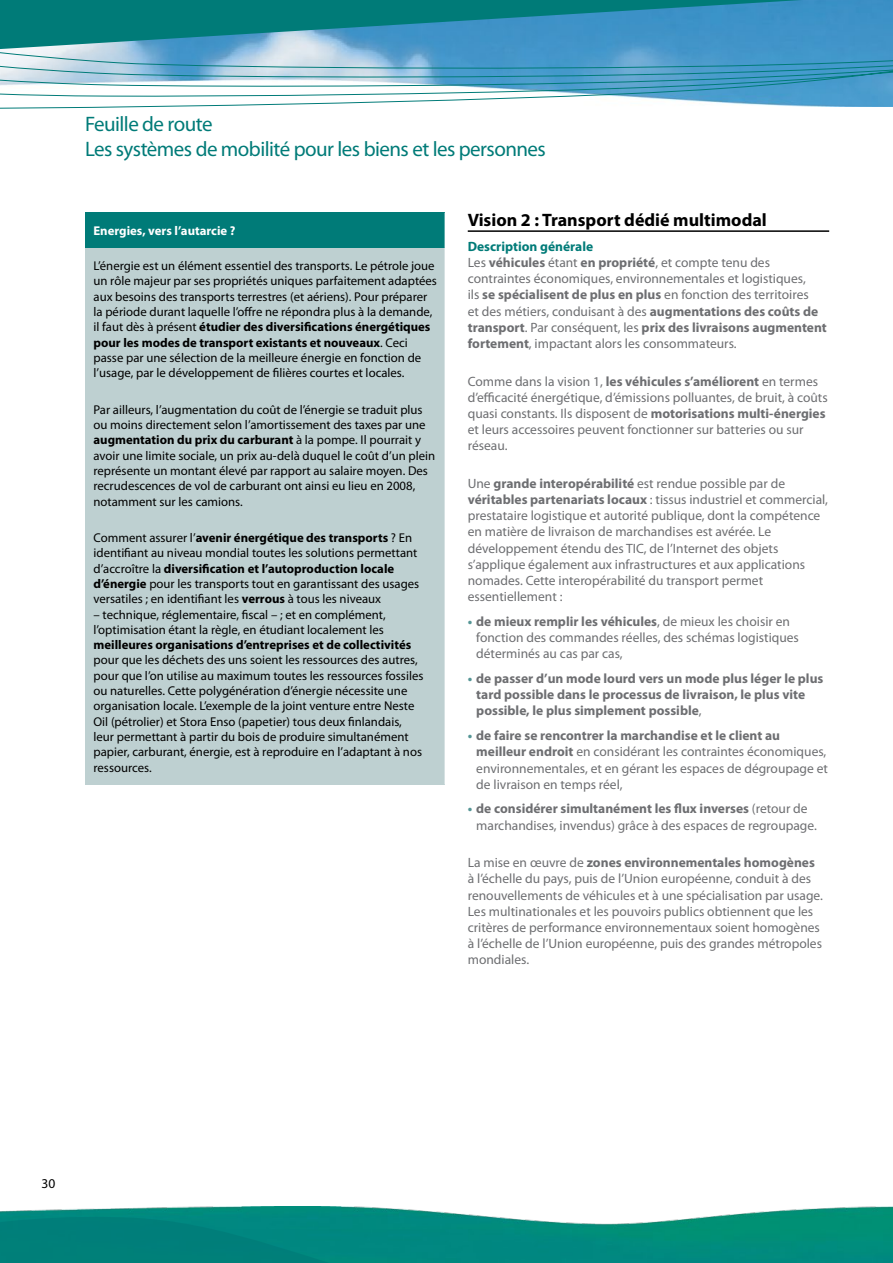
<style>
.page{position:relative;width:893px;height:1263px;background:#fff}
.page>*{position:absolute;margin:0;border:0;box-sizing:border-box;transform-origin:0 0}
.t1{font:21px/25.2px "Myriad Pro";letter-spacing:-.025em;color:#007b78}
.t2{font:700 18px "Myriad Pro";color:#000}
.t3{font:13.5px/16.2px "Myriad Pro";color:#6d6e71}
.t4{font:700 13.5px/16.2px "Myriad Pro";color:#6d6e71}
.t5{font:13.5px "Myriad Pro";color:#000}
.t6{font:12.75px/15.3px "Myriad Pro";color:#000}
.t7{font:700 12.75px "Myriad Pro";color:#000}
.t8{font:700 12.75px "Myriad Pro";color:#fff}
.s1{font-weight:700}
.s2{font-weight:700;color:#007b78}
.s3{font-weight:700;color:#559696}
.s4{color:#559696}
.s5{font-weight:400}
</style>
<div class="page">
<img style="left:0;top:1207px;width:893px;height:5px">
<svg style="left:0;top:50px;width:893px;height:59px"></svg>
<div style="left:85px;top:213px;width:360px;height:35px;background:#007b78"></div>
<div style="left:85px;top:248px;width:360px;height:536px;background:#bed0d1"></div>
<hr style="left:468px;top:230px;width:361px;height:2px;background:#000">
<svg style="left:0;top:0;width:893px;height:50px"></svg>
<svg style="left:0;top:1212px;width:893px;height:51px"></svg>
<h1 class="t1" style="left:85px;top:111px;width:462px">Feuille de route<br>Les systèmes de mobilité pour les biens et les personnes</h1>
<p class="t8" style="left:94px;top:222px;width:143px">Energies, vers l’autarcie ?</p>
<p class="t6" style="left:94px;top:258px;width:345px">L’énergie est un élément essentiel des transports. Le pétrole joue un rôle majeur par ses propriétés uniques parfaitement adaptées aux besoins des transports terrestres (et aériens). Pour préparer la période durant laquelle l’offre ne répondra plus à la demande, il faut dès à présent <span class="s1">étudier des diversifications énergétiques pour les modes de transport existants et nouveaux</span>. Ceci passe par une sélection de la meilleure énergie en fonction de l’usage, par le développement de filières courtes et locales.</p>
<p class="t6" style="left:94px;top:402px;width:343px">Par ailleurs, l’augmentation du coût de l’énergie se traduit plus ou moins directement selon l’amortissement des taxes par une <span class="s1">augmentation du prix du carburant</span> à la pompe. Il pourrait y avoir une limite sociale, un prix au-delà duquel le coût d’un plein représente un montant élevé par rapport au salaire moyen. Des recrudescences de vol de carburant ont ainsi eu lieu en 2008, notamment sur les camions.</p>
<p class="t6" style="left:94px;top:530px;width:327px">Comment assurer l’<span class="s1">avenir énergétique des transports</span> ? En identifiant au niveau mondial toutes les solutions permettant d’accroître la <span class="s1">diversification et l’autoproduction locale d’énergie</span> pour les transports tout en garantissant des usages versatiles ; en identifiant les <span class="s1">verrous</span> à tous les niveaux</p>
<p class="t6" style="left:94px;top:606px;width:294px">– technique, réglementaire, fiscal – ; et en complément, l’optimisation étant la règle, en étudiant localement les</p>
<p class="t7" style="left:94px;top:636px;width:319px">meilleures organisations d’entreprises et de collectivités</p>
<p class="t6" style="left:94px;top:652px;width:331px">pour que les déchets des uns soient les ressources des autres, pour que l’on utilise au maximum toutes les ressources fossiles ou naturelles. Cette polygénération d’énergie nécessite une organisation locale. L’exemple de la joint venture entre Neste Oil (pétrolier) et Stora Enso (papetier) tous deux finlandais, leur permettant à partir du bois de produire simultanément papier, carburant, énergie, est à reproduire en l’adaptant à nos ressources.</p>
<h2 class="t2" style="left:468px;top:208px;width:301px">Vision 2 : Transport dédié multimodal</h2>
<p class="t3" style="left:468px;top:238px;width:361px"><span class="s2">Description générale<br></span>Les <span class="s1">véhicules</span> étant <span class="s1">en propriété</span>, et compte tenu des contraintes économiques, environnementales et logistiques,<br>ils <span class="s1">se spécialisent de plus en plus</span> en fonction des territoires<br>et des métiers, conduisant à des <span class="s1">augmentations des coûts de transport</span>. Par conséquent, les <span class="s1">prix des livraisons augmentent fortement</span>, impactant alors les consommateurs.</p>
<p class="t3" style="left:468px;top:373px;width:362px">Comme dans la vision 1, <span class="s1">les véhicules s’améliorent</span> en termes d’efficacité énergétique, d’émissions polluantes, de bruit, à coûts quasi constants. Ils disposent de <span class="s1">motorisations multi-énergies </span>et leurs accessoires peuvent fonctionner sur batteries ou sur réseau.</p>
<p class="t3" style="left:468px;top:475px;width:362px">Une <span class="s1">grande interopérabilité</span> est rendue possible par de <span class="s1">véritables partenariats locaux</span> : tissus industriel et commercial, prestataire logistique et autorité publique, dont la compétence en matière de livraison de marchandises est avérée. Le développement étendu des TIC, de l’Internet des objets s’applique également aux infrastructures et aux applications nomades. Cette interopérabilité du transport permet essentiellement :</p>
<p class="t3" style="left:476px;top:613px;width:324px;text-indent:-9px"><span class="s3">•</span> <span class="s1">de mieux remplir les véhicules</span>, de mieux les choisir en fonction des commandes réelles, des schémas logistiques déterminés au cas par cas,</p>
<p class="t4" style="left:476px;top:670px;width:349px;text-indent:-9px"><span class="s4">•</span> de passer d’un mode lourd vers un mode plus léger le plus tard possible dans le processus de livraison, le plus vite possible, le plus simplement possible<span class="s5">,</span></p>
<p class="t3" style="left:476px;top:727px;width:353px;text-indent:-9px"><span class="s3">•</span> <span class="s1">de faire se rencontrer la marchandise et le client au meilleur endroit</span> en considérant les contraintes économiques, environnementales, et en gérant les espaces de dégroupage et de livraison en temps réel,</p>
<p class="t3" style="left:476px;top:801px;width:342px;text-indent:-9px"><span class="s3">•</span> <span class="s1">de considérer simultanément les flux inverses</span> (retour de marchandises, invendus) grâce à des espaces de regroupage.</p>
<p class="t3" style="left:468px;top:854px;width:357px">La mise en œuvre de <span class="s1">zones environnementales homogènes </span>à l’échelle du pays, puis de l’Union européenne, conduit à des renouvellements de véhicules et à une spécialisation par usage.<br>Les multinationales et les pouvoirs publics obtiennent que les critères de performance environnementaux soient homogènes à l’échelle de l’Union européenne, puis des grandes métropoles mondiales.</p>
<p class="t5" style="left:41px;top:1175px;width:15px">30</p>
</div>
